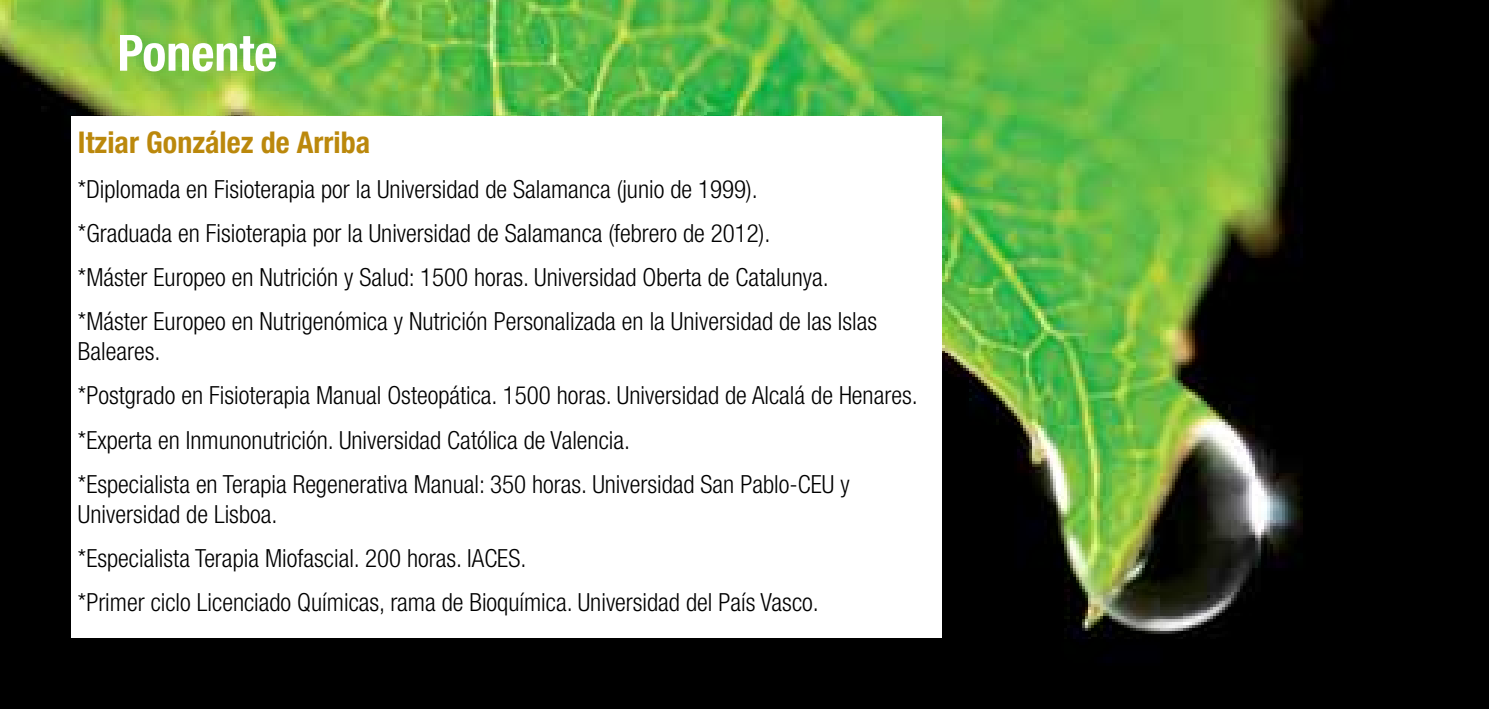
<style>
.page{position:relative;width:1489px;height:709px;background:#fff}
.page>*{position:absolute;margin:0;border:0;box-sizing:border-box;transform-origin:0 0}
.t1{font:700 condensed 50px "Helvetica Neue";color:#fff}
.t2{font:700 condensed 30px "Helvetica Neue";color:#bb880c}
.t3{font:300 condensed 25px/44.2px "Helvetica Neue";color:#000}
</style>
<div class="page">
<img style="left:0;top:0;width:1488px;height:709px">
<div style="left:71px;top:117px;width:870px;height:521px;background:#fff"></div>
<h1 class="t1" style="left:117px;top:23px;width:161px">Ponente</h1>
<p class="t2" style="left:78px;top:124px;width:293px">Itziar González de Arriba</p>
<p class="t3" style="left:78px;top:166px;width:800px">*Diplomada en Fisioterapia por la Universidad de Salamanca (junio de 1999).<br>*Graduada en Fisioterapia por la Universidad de Salamanca (febrero de 2012).<br>*Máster Europeo en Nutrición y Salud: 1500 horas. Universidad Oberta de Catalunya. *Máster Europeo en Nutrigenómica y Nutrición Personalizada en la Universidad de las Islas</p>
<p class="t3" style="left:78px;top:329px;width:841px">Baleares.<br>*Postgrado en Fisioterapia Manual Osteopática. 1500 horas. Universidad de Alcalá de Henares. *Experta en Inmunonutrición. Universidad Católica de Valencia.<br>*Especialista en Terapia Regenerativa Manual: 350 horas. Universidad San Pablo-CEU y</p>
<p class="t3" style="left:78px;top:491px;width:742px">Universidad de Lisboa.<br>*Especialista Terapia Miofascial. 200 horas. IACES.<br>*Primer ciclo Licenciado Químicas, rama de Bioquímica. Universidad del País Vasco.</p>
</div>
